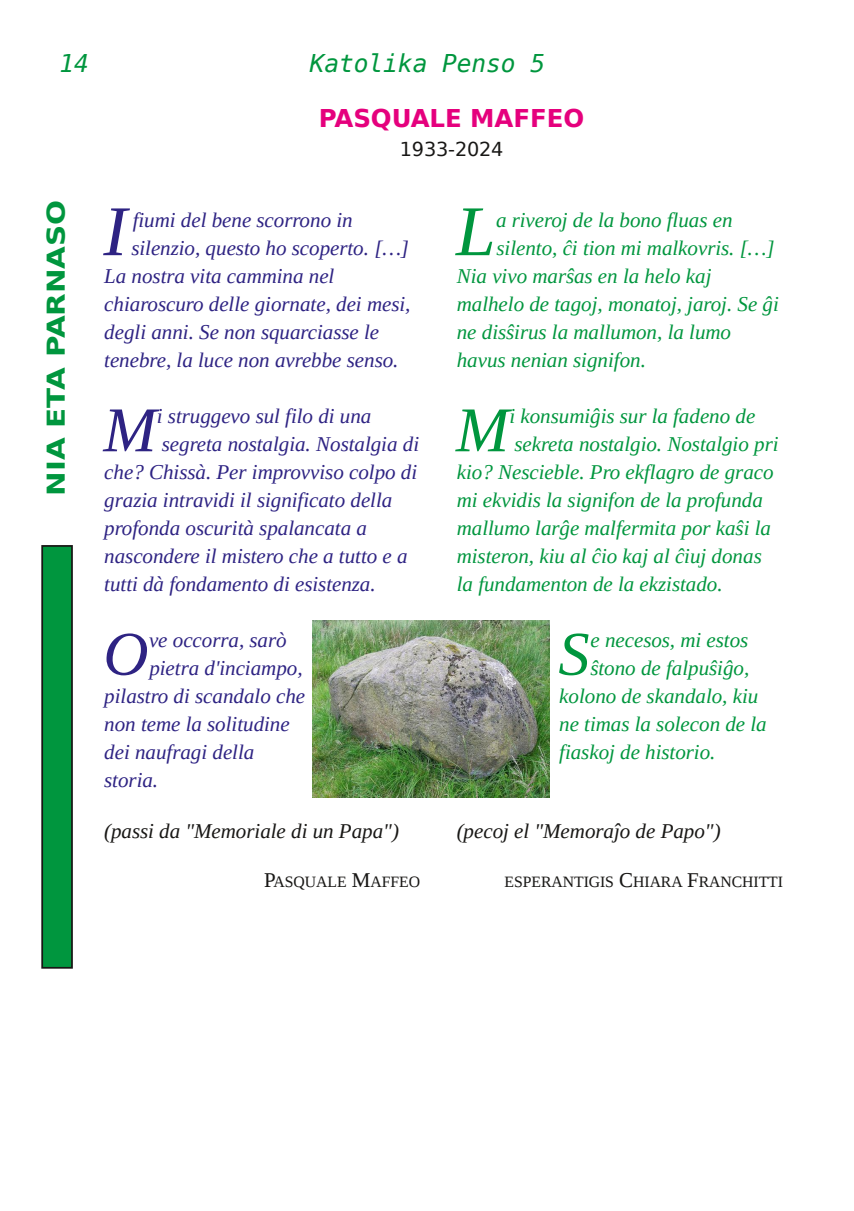
<style>
.page{position:relative;width:854px;height:1211px;background:#fff}
.page>*{position:absolute;margin:0;border:0;box-sizing:border-box;transform-origin:0 0}
.t1{font:italic 71.4px "Liberation Serif";color:#2e2383}
.t2{font:italic 71.4px "Liberation Serif";color:#00963e}
.t3{font:italic 63.7px "Liberation Serif";color:#2e2383}
.t4{font:italic 63.7px "Liberation Serif";color:#00963e}
.t5{font:italic 62.3px "Liberation Serif";color:#2e2383}
.t6{font:italic 62.3px "Liberation Serif";color:#00963e}
.t7{font:italic 24.5px "DejaVu Sans Mono";color:#00963e}
.t8{font:700 24.5px "DejaVu Sans";letter-spacing:-.005em;color:#e5007d}
.t9{font:700 24.5px "DejaVu Sans";letter-spacing:-.005em;color:#00963e;scale:1.2 1}
.t10{font:italic 21px "Liberation Serif";color:#2e2383}
.t11{font:italic 21px "Liberation Serif";color:#00963e}
.t12{font:italic 21px "Liberation Serif";color:#181715}
.t13{font:19.25px "DejaVu Sans";letter-spacing:-.01em;color:#181715}
.t14{font:15.75px "Liberation Serif";letter-spacing:-.005em;color:#181715}
.s1{font-size:21px}
</style>
<div class="page">
<div style="left:42px;top:546px;width:30px;height:421px;background:#00963e"></div>
<div style="left:41px;top:545px;width:32px;height:423px;border:2px solid #181715"></div>
<img style="left:313px;top:620px;width:236px;height:177px">
<p class="t7" style="left:60px;top:50px;width:31px">14</p>
<p class="t7" style="left:309px;top:50px;width:237px">Katolika Penso 5</p>
<p class="t9" style="left:42px;top:496px;width:248px;rotate:-90deg">NIA ETA PARNASO</p>
<p class="t8" style="left:319px;top:104px;width:267px">PASQUALE MAFFEO</p>
<p class="t13" style="left:399px;top:138px;width:105px">1933-2024</p>
<h1 class="t1" style="left:103px;top:191px;width:25px">I</h1>
<p class="t10" style="left:133px;top:208px;width:221px">fiumi del bene scorrono in</p>
<p class="t10" style="left:131px;top:236px;width:279px">silenzio, questo ho scoperto. […]</p>
<p class="t10" style="left:104px;top:264px;width:231px">La nostra vita cammina nel</p>
<p class="t10" style="left:104px;top:292px;width:307px">chiaroscuro delle giornate, dei mesi,</p>
<p class="t10" style="left:104px;top:320px;width:276px">degli anni. Se non squarciasse le</p>
<p class="t10" style="left:104px;top:348px;width:295px">tenebre, la luce non avrebbe senso.</p>
<h2 class="t3" style="left:103px;top:394px;width:55px">M</h2>
<p class="t10" style="left:157px;top:404px;width:216px">i struggevo sul filo di una</p>
<p class="t10" style="left:162px;top:432px;width:259px">segreta nostalgia. Nostalgia di</p>
<p class="t10" style="left:104px;top:460px;width:314px">che? Chissà. Per improvviso colpo di</p>
<p class="t10" style="left:104px;top:488px;width:289px">grazia intravidi il significato della</p>
<p class="t10" style="left:104px;top:516px;width:264px">profonda oscurità spalancata a</p>
<p class="t10" style="left:104px;top:544px;width:305px">nascondere il mistero che a tutto e a</p>
<p class="t10" style="left:104px;top:572px;width:273px">tutti dà fondamento di esistenza.</p>
<h3 class="t5" style="left:103px;top:619px;width:47px">O</h3>
<p class="t10" style="left:149px;top:628px;width:139px">ve occorra, sarò</p>
<p class="t10" style="left:149px;top:656px;width:155px">pietra d'inciampo,</p>
<p class="t10" style="left:104px;top:684px;width:202px">pilastro di scandalo che</p>
<p class="t10" style="left:104px;top:712px;width:187px">non teme la solitudine</p>
<p class="t10" style="left:104px;top:740px;width:151px">dei naufragi della</p>
<p class="t10" style="left:104px;top:768px;width:55px">storia.</p>
<p class="t12" style="left:104px;top:819px;width:296px">(passi da "Memoriale di un Papa")</p>
<p class="t14" style="left:264px;top:872px;width:157px"><span class="s1">P</span>ASQUALE <span class="s1">M</span>AFFEO</p>
<h1 class="t2" style="left:456px;top:191px;width:41px">L</h1>
<p class="t11" style="left:496px;top:208px;width:238px">a riveroj de la bono fluas en</p>
<p class="t11" style="left:496px;top:236px;width:279px">silento, ĉi tion mi malkovris. […]</p>
<p class="t11" style="left:456px;top:264px;width:256px">Nia vivo marŝas en la helo kaj</p>
<p class="t11" style="left:456px;top:292px;width:323px">malhelo de tagoj, monatoj, jaroj. Se ĝi</p>
<p class="t11" style="left:456px;top:320px;width:276px">ne disŝirus la mallumon, la lumo</p>
<p class="t11" style="left:456px;top:348px;width:190px">havus nenian signifon.</p>
<h2 class="t4" style="left:456px;top:394px;width:55px">M</h2>
<p class="t11" style="left:509px;top:404px;width:247px">i konsumiĝis sur la fadeno de</p>
<p class="t11" style="left:514px;top:432px;width:265px">sekreta nostalgio. Nostalgio pri</p>
<p class="t11" style="left:456px;top:460px;width:318px">kio? Nescieble. Pro ekflagro de graco</p>
<p class="t11" style="left:456px;top:488px;width:307px">mi ekvidis la signifon de la profunda</p>
<p class="t11" style="left:456px;top:516px;width:315px">mallumo larĝe malfermita por kaŝi la</p>
<p class="t11" style="left:456px;top:544px;width:306px">misteron, kiu al ĉio kaj al ĉiuj donas</p>
<p class="t11" style="left:456px;top:572px;width:267px">la fundamenton de la ekzistado.</p>
<h3 class="t6" style="left:558px;top:619px;width:33px">S</h3>
<p class="t11" style="left:590px;top:628px;width:159px">e necesos, mi estos</p>
<p class="t11" style="left:590px;top:656px;width:160px">ŝtono de falpuŝiĝo,</p>
<p class="t11" style="left:559px;top:684px;width:200px">kolono de skandalo, kiu</p>
<p class="t11" style="left:559px;top:712px;width:209px">ne timas la solecon de la</p>
<p class="t11" style="left:559px;top:740px;width:158px">fiaskoj de historio.</p>
<p class="t12" style="left:456px;top:819px;width:265px">(pecoj el "Memoraĵo de Papo")</p>
<p class="t14" style="left:504px;top:872px;width:280px">ESPERANTIGIS <span class="s1">C</span>HIARA <span class="s1">F</span>RANCHITTI</p>
</div>
